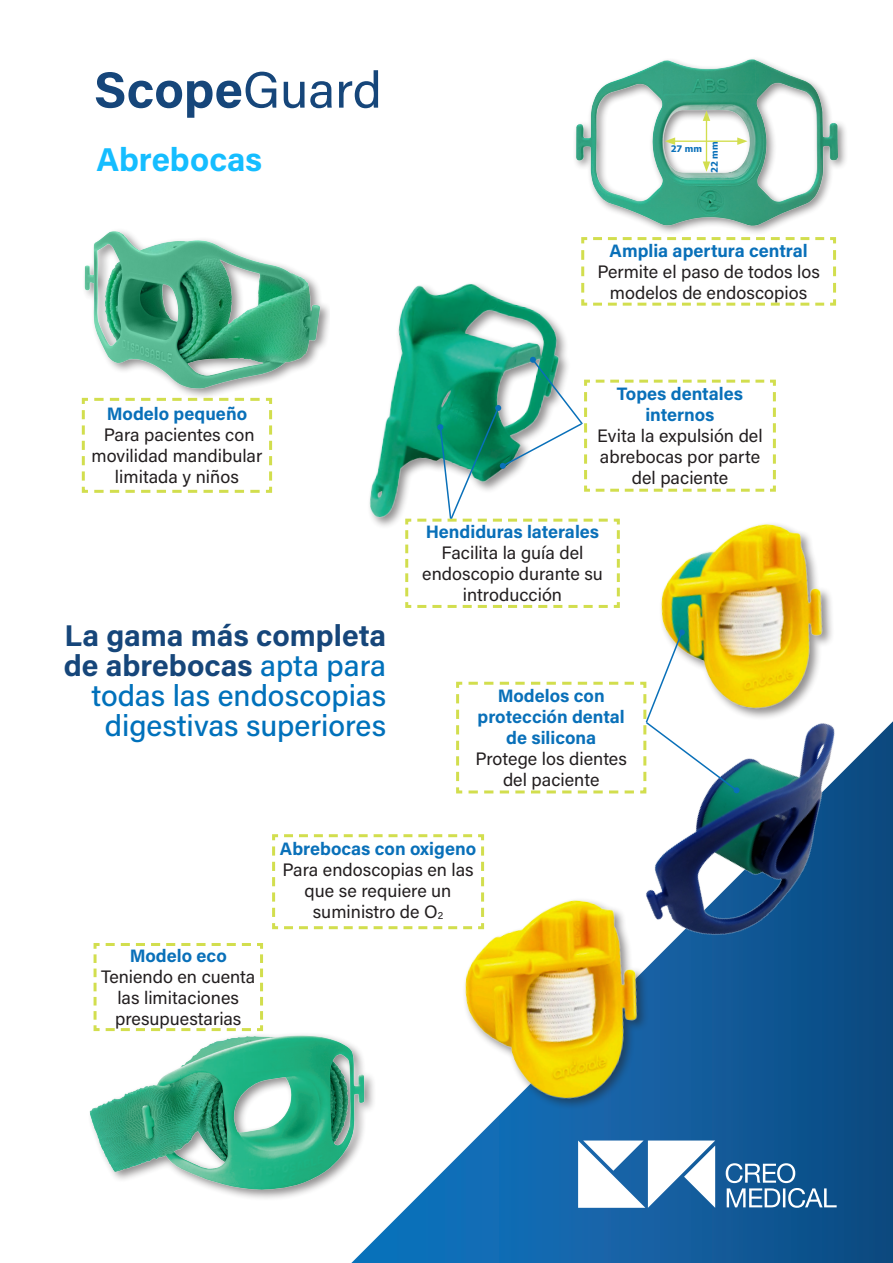
<style>
.page{position:relative;width:893px;height:1263px;background:#fff}
.page>*{position:absolute;margin:0;border:0;box-sizing:border-box;transform-origin:0 0}
.t1{font:700 51px "Acumin Pro";letter-spacing:.005em;color:#16467a}
.t2{font:700 33px "Acumin Pro";color:#15bdff}
.t3{font:500 30px/30px "Acumin Pro";color:#0071bb;text-align:right}
.t4{font:18px/21px "Acumin Pro";color:#231f20;text-align:center}
.t5{font:700 18px "Acumin Pro";color:#0970b9}
.t6{font:700 9px "Tahoma";color:#0970b9}
.s1{font-weight:400}
.s2{font-weight:700;color:#16467a}
</style>
<div class="page">
<img style="left:89px;top:1035px;width:262px;height:164px">
<svg style="left:93px;top:943px;width:170px;height:89px"></svg>
<img style="left:84px;top:231px;width:245px;height:165px">
<svg style="left:81px;top:396px;width:192px;height:97px"></svg>
<img style="left:369px;top:283px;width:197px;height:243px">
<svg style="left:404px;top:357px;width:372px;height:251px"></svg>
<img style="left:640px;top:502px;width:192px;height:168px">
<svg style="left:272px;top:834px;width:79px;height:96px"></svg>
<svg style="left:581px;top:250px;width:256px;height:56px"></svg>
<img style="left:575px;top:59px;width:271px;height:185px">
<hr style="left:706px;top:119px;width:1px;height:45px;background:#d2de4e">
<svg style="left:703px;top:111px;width:7px;height:10px"></svg>
<svg style="left:703px;top:161px;width:7px;height:11px"></svg>
<hr style="left:673px;top:141px;width:67px;height:1px;background:#d2de4e">
<svg style="left:665px;top:137px;width:10px;height:8px"></svg>
<svg style="left:737px;top:137px;width:11px;height:8px"></svg>
<svg style="left:351px;top:721px;width:542px;height:542px"></svg>
<svg style="left:726px;top:1163px;width:111px;height:45px;background:#487daa"></svg>
<svg style="left:578px;top:1140px;width:137px;height:68px"></svg>
<img style="left:608px;top:670px;width:239px;height:317px">
<img style="left:427px;top:872px;width:225px;height:239px">
<svg style="left:455px;top:629px;width:285px;height:166px"></svg>
<p class="t1" style="left:94px;top:54px;width:289px">Scope<span class="s1">Guard</span></p>
<p class="t2" style="left:96px;top:136px;width:167px">Abrebocas</p>
<p class="t5" style="left:107px;top:401px;width:142px">Modelo pequeño</p>
<p class="t4" style="left:104px;top:424px;width:152px">Para pacientes con</p>
<p class="t4" style="left:91px;top:445px;width:172px">movilidad mandibular</p>
<p class="t4" style="left:115px;top:466px;width:126px">limitada y niños</p>
<p class="t3" style="left:64px;top:619px;width:324px"><span class="s2">La gama más completa de abrebocas</span> apta para todas las endoscopias digestivas superiores</p>
<p class="t6" style="left:671px;top:143px;width:33px">27 mm</p>
<p class="t6" style="left:708px;top:173px;width:33px;rotate:-90deg">22 mm</p>
<p class="t5" style="left:610px;top:238px;width:200px">Amplia apertura central</p>
<p class="t4" style="left:597px;top:260px;width:224px">Permite el paso de todos los</p>
<p class="t4" style="left:610px;top:281px;width:199px">modelos de endoscopios</p>
<p class="t5" style="left:617px;top:381px;width:128px">Topes dentales</p>
<p class="t5" style="left:645px;top:402px;width:71px">internos</p>
<p class="t4" style="left:597px;top:425px;width:167px">Evita la expulsión del</p>
<p class="t4" style="left:600px;top:446px;width:162px">abrebocas por parte</p>
<p class="t4" style="left:632px;top:467px;width:98px">del paciente</p>
<p class="t5" style="left:426px;top:519px;width:175px">Hendiduras laterales</p>
<p class="t4" style="left:442px;top:542px;width:143px">Facilita la guía del</p>
<p class="t4" style="left:422px;top:563px;width:182px">endoscopio durante su</p>
<p class="t4" style="left:463px;top:584px;width:101px">introducción</p>
<p class="t5" style="left:498px;top:683px;width:109px">Modelos con</p>
<p class="t5" style="left:478px;top:704px;width:149px">protección dental</p>
<p class="t5" style="left:506px;top:725px;width:92px">de silicona</p>
<p class="t4" style="left:475px;top:748px;width:153px">Protege los dientes</p>
<p class="t4" style="left:503px;top:769px;width:98px">del paciente</p>
<p class="t5" style="left:130px;top:943px;width:99px">Modelo eco</p>
<p class="t4" style="left:101px;top:966px;width:156px">Teniendo en cuenta</p>
<p class="t4" style="left:117px;top:987px;width:123px">las limitaciones</p>
<p class="t4" style="left:115px;top:1008px;width:128px">presupuestarias</p>
<p class="t5" style="left:280px;top:836px;width:198px">Abrebocas con oxigeno</p>
<p class="t4" style="left:282px;top:858px;width:193px">Para endoscopias en las que se requiere un</p>
<p class="t4" style="left:313px;top:900px;width:132px">suministro de O<sub>2</sub></p>
</div>
